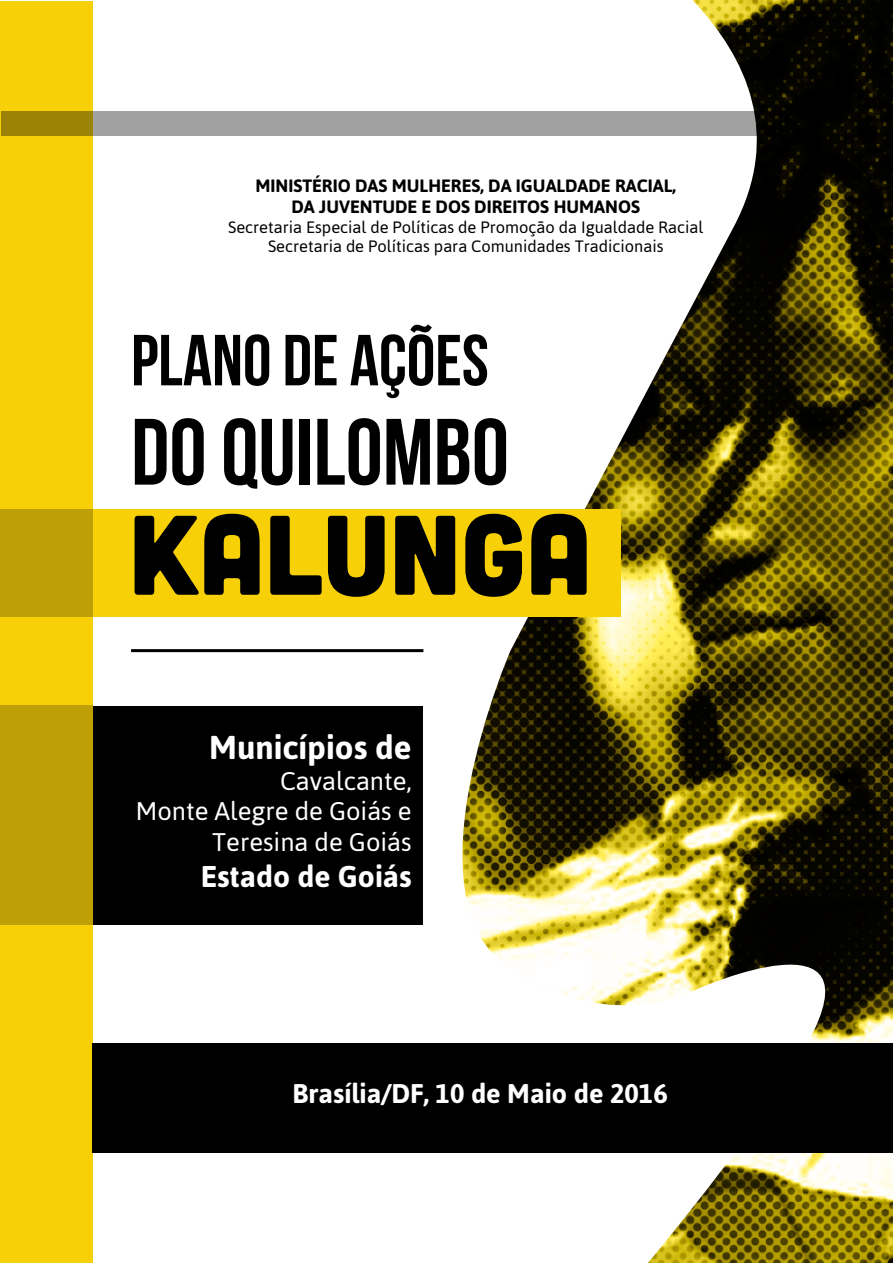
<style>
.page{position:relative;width:893px;height:1263px;background:#fff}
.page>*{position:absolute;margin:0;border:0;box-sizing:border-box;transform-origin:0 0}
.t1{font:112.8px "Cubano";color:#000}
.t2{font:93.9px "Bebas Neue";color:#000}
.t3{font:72px "Bebas Neue";color:#000}
.t4{font:700 33px "Asap";color:#fff}
.t5{font:700 30px "Asap";color:#fff}
.t6{font:700 27px "Asap";color:#fff}
.t7{font:25.5px/30.6px "Asap";color:#fff;text-align:right}
.t8{font:700 17.85px/21.5px "Asap";color:#000;text-align:center}
.t9{font:16.5px/19.8px "Asap";color:#000;text-align:center}
</style>
<div class="page">
<img style="left:460px;top:0;width:433px;height:1263px">
<div style="left:1px;top:509px;width:620px;height:107px;background:#f7d008"></div>
<div style="left:1px;top:1px;width:92px;height:1261px;background:#f7d008"></div>
<div style="left:93px;top:1043px;width:800px;height:109px;background:#000"></div>
<svg style="left:1px;top:111px;width:781px;height:24px;background:#9b9889"></svg>
<div style="left:1px;top:706px;width:92px;height:219px;background:#bea006"></div>
<div style="left:1px;top:509px;width:92px;height:107px;background:#bea006"></div>
<div style="left:94px;top:706px;width:329px;height:218px;background:#000"></div>
<hr style="left:131px;top:649px;width:292px;height:3px;background:#000">
<p class="t8" style="left:256px;top:174px;width:422px">MINISTÉRIO DAS MULHERES, DA IGUALDADE RACIAL,<br>DA JUVENTUDE E DOS DIREITOS HUMANOS</p>
<p class="t9" style="left:228px;top:217px;width:477px">Secretaria Especial de Políticas de Promoção da Igualdade Racial<br>Secretaria de Políticas para Comunidades Tradicionais</p>
<h3 class="t3" style="left:131px;top:321px;width:359px">PLANO DE AÇÕES</h3>
<h2 class="t2" style="left:131px;top:400px;width:379px">DO QUILOMBO</h2>
<h1 class="t1" style="left:129px;top:482px;width:464px">KALUNGA</h1>
<h3 class="t4" style="left:209px;top:728px;width:204px">Municípios de</h3>
<h3 class="t7" style="left:136px;top:765px;width:277px">Cavalcante,<br>Monte Alegre de Goiás e<br>Teresina de Goiás</h3>
<h3 class="t5" style="left:201px;top:859px;width:212px">Estado de Goiás</h3>
<h3 class="t6" style="left:293px;top:1077px;width:377px">Brasília/DF, 10 de Maio de 2016</h3>
</div>
